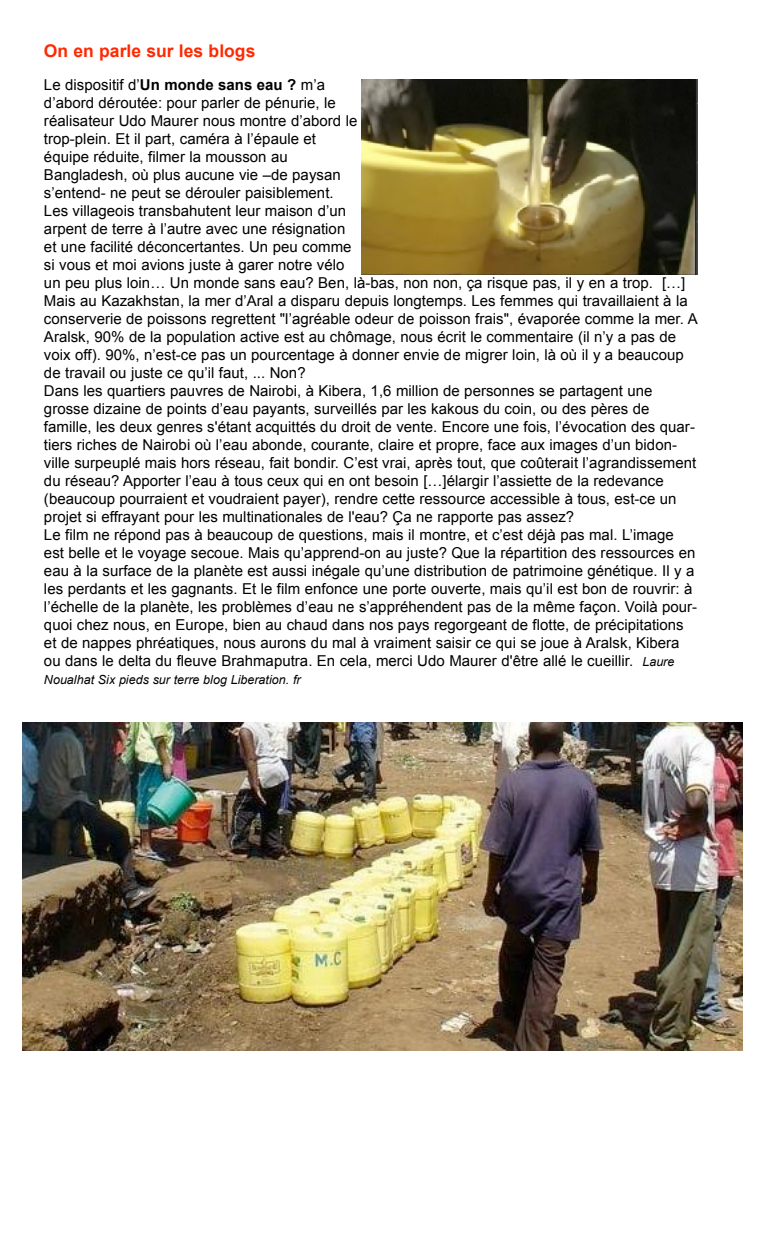
<style>
.page{position:relative;width:765px;height:1260px;background:#fff}
.page>*{position:absolute;margin:0;border:0;box-sizing:border-box;transform-origin:0 0}
.t1{font:700 17.5px "Arial";color:#ff2800}
.t2{font:15px/18px "Arial";color:#000}
.t3{font:italic 12.5px "Arial";color:#000}
.s1{font-weight:700}
.s2{font-style:italic;font-size:12.5px}
</style>
<div class="page">
<img style="left:362px;top:79px;width:336px;height:195px">
<img style="left:23px;top:722px;width:720px;height:329px">
<p class="t1" style="left:44px;top:41px;width:213px">On en parle sur les blogs</p>
<p class="t2" style="left:44px;top:76px;width:655px">Le dispositif d’<span class="s1">Un monde sans eau ?</span> m’a<br>d’abord déroutée: pour parler de pénurie, le<br>réalisateur Udo Maurer nous montre d’abord le<br>trop-plein. Et il part, caméra à l’épaule et<br>équipe réduite, filmer la mousson au<br>Bangladesh, où plus aucune vie –de paysan<br>s’entend- ne peut se dérouler paisiblement.<br>Les villageois transbahutent leur maison d’un<br>arpent de terre à l’autre avec une résignation<br>et une facilité déconcertantes. Un peu comme<br>si vous et moi avions juste à garer notre vélo<br>un peu plus loin… Un monde sans eau? Ben, là-bas, non non, ça risque pas, il y en a trop. […] Mais au Kazakhstan, la mer d’Aral a disparu depuis longtemps. Les femmes qui travaillaient à la conserverie de poissons regrettent "l’agréable odeur de poisson frais", évaporée comme la mer. A Aralsk, 90% de la population active est au chômage, nous écrit le commentaire (il n’y a pas de voix off). 90%, n’est-ce pas un pourcentage à donner envie de migrer loin, là où il y a beaucoup de travail ou juste ce qu’il faut, ... Non?<br>Dans les quartiers pauvres de Nairobi, à Kibera, 1,6 million de personnes se partagent une grosse dizaine de points d’eau payants, surveillés par les kakous du coin, ou des pères de famille, les deux genres s'étant acquittés du droit de vente. Encore une fois, l’évocation des quar&shy;tiers riches de Nairobi où l’eau abonde, courante, claire et propre, face aux images d’un bidon&shy;ville surpeuplé mais hors réseau, fait bondir. C’est vrai, après tout, que coûterait l’agrandissement du réseau? Apporter l’eau à tous ceux qui en ont besoin […]élargir l’assiette de la redevance (beaucoup pourraient et voudraient payer), rendre cette ressource accessible à tous, est-ce un projet si effrayant pour les multinationales de l'eau? Ça ne rapporte pas assez?<br>Le film ne répond pas à beaucoup de questions, mais il montre, et c’est déjà pas mal. L’image<br>est belle et le voyage secoue. Mais qu’apprend-on au juste? Que la répartition des ressources en eau à la surface de la planète est aussi inégale qu’une distribution de patrimoine génétique. Il y a les perdants et les gagnants. Et le film enfonce une porte ouverte, mais qu’il est bon de rouvrir: à l’échelle de la planète, les problèmes d’eau ne s’appréhendent pas de la même façon. Voilà pour&shy;quoi chez nous, en Europe, bien au chaud dans nos pays regorgeant de flotte, de précipitations et de nappes phréatiques, nous aurons du mal à vraiment saisir ce qui se joue à Aralsk, Kibera ou dans le delta du fleuve Brahmaputra. En cela, merci Udo Maurer d'être allé le cueillir. <span class="s2">Laure</span></p>
<p class="t3" style="left:44px;top:673px;width:258px">Noualhat Six pieds sur terre blog Liberation. fr</p>
</div>
